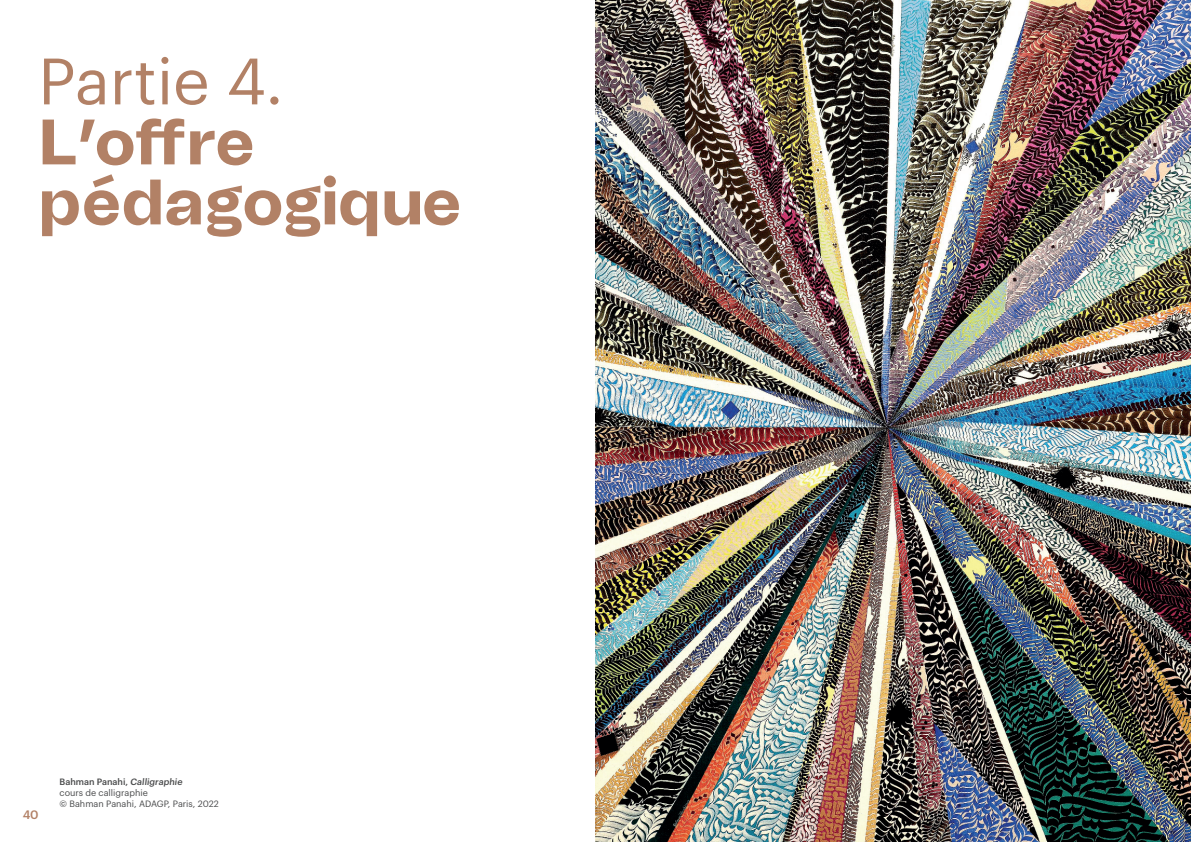
<style>
.page{position:relative;width:1191px;height:842px;background:#fff}
.page>*{position:absolute;margin:0;border:0;box-sizing:border-box;transform-origin:0 0}
.t1{font:800 64px "Tomato Grotesk";letter-spacing:-.02em;color:#b28166}
.t2{font:64px "Graphik";color:#b28166}
.t3{font:500 12px "Graphik";color:#b28166}
.t4{font:9px "Graphik";color:#494a4b}
.t5{font:500 9px "Graphik";color:#494a4b}
</style>
<div class="page">
<img style="left:595px;top:0;width:596px;height:842px">
<p class="t2" style="left:38px;top:33px;width:247px">Partie 4.</p>
<p class="t1" style="left:38px;top:94px;width:218px">L’offre</p>
<p class="t1" style="left:38px;top:154px;width:425px">pédagogique</p>
<h2 class="t3" style="left:23px;top:806px;width:18px">40</h2>
<p class="t5" style="left:60px;top:775px;width:126px">Bahman Panahi, Calligraphie</p>
<p class="t4" style="left:60px;top:786px;width:90px">cours de calligraphie</p>
<p class="t4" style="left:60px;top:797px;width:161px">© Bahman Panahi, ADAGP, Paris, 2022</p>
</div>
